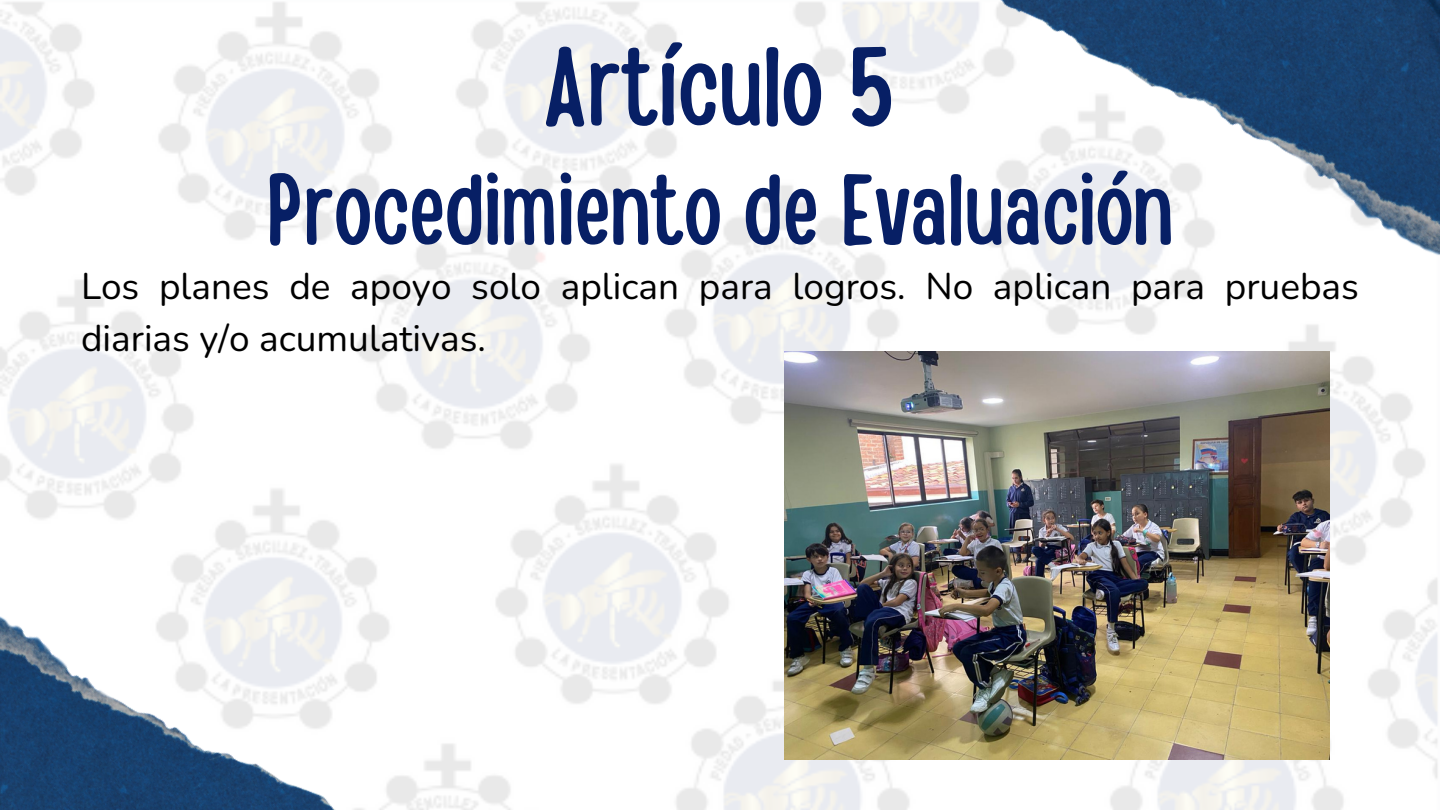
<style>
.page{position:relative;width:1440px;height:810px;background:#fff}
.page>*{position:absolute;margin:0;border:0;box-sizing:border-box;transform-origin:0 0}
.t1{font:111px "Handy Casual Condensed";color:#071f65}
.t2{font:100px "Handy Casual Condensed";color:#071f65}
.t3{font:37px/51.8px "Nunito";color:#000}
</style>
<div class="page">
<img style="left:0;top:180px;width:830px;height:630px">
<img style="left:587px;top:0;width:853px;height:672px">
<img style="left:784px;top:351px;width:546px;height:409px">
<p class="t1" style="left:544px;top:15px;width:353px">Artículo 5</p>
<p class="t2" style="left:267px;top:145px;width:908px">Procedimiento de Evaluación</p>
<p class="t3" style="left:81px;top:261px;width:1279px">Los planes de apoyo solo aplican para logros. No aplican para pruebas diarias y/o acumulativas.</p>
</div>
